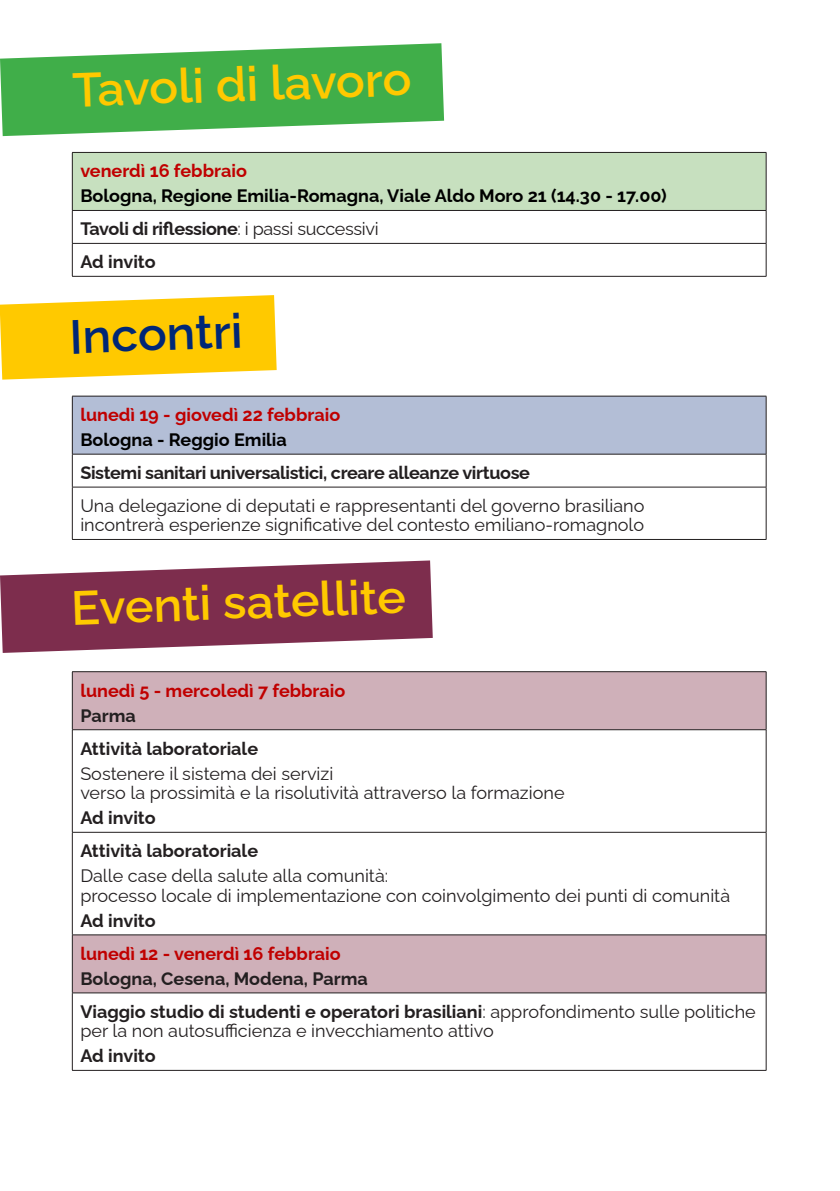
<style>
.page{position:relative;width:840px;height:1191px;background:#fff}
.page>*{position:absolute;margin:0;border:0;box-sizing:border-box;transform-origin:0 0}
.t1{font:600 48px "Raleway";color:#ffc900}
.t2{font:600 48px "Raleway";color:#002776}
.t3{font:18px/19.4px "Raleway";color:#231f20}
.t4{font:700 18px "Raleway";letter-spacing:-.005em;color:#231f20}
.t5{font:700 18px "Raleway";color:#c00000}
.t6{font:700 18px "Raleway";color:#000}
.s1{font-weight:400}
.s2{font-weight:700}
</style>
<div class="page">
<div style="left:72px;top:152px;width:693px;height:58px;background:#c7e0bf"></div>
<svg style="left:73px;top:242px;width:692px;height:34px"></svg>
<hr style="left:72px;top:152px;width:694px;height:1px;background:#231f20">
<hr style="left:72px;top:153px;width:1px;height:57px;background:#231f20">
<hr style="left:765px;top:153px;width:1px;height:57px;background:#231f20">
<hr style="left:72px;top:210px;width:694px;height:1px;background:#231f20">
<hr style="left:72px;top:211px;width:1px;height:32px;background:#231f20">
<hr style="left:765px;top:211px;width:1px;height:32px;background:#231f20">
<hr style="left:72px;top:243px;width:694px;height:1px;background:#231f20">
<hr style="left:72px;top:244px;width:1px;height:32px;background:#231f20">
<hr style="left:765px;top:244px;width:1px;height:32px;background:#231f20">
<hr style="left:72px;top:276px;width:694px;height:1px;background:#231f20">
<div style="left:72px;top:396px;width:693px;height:58px;background:#b3bed6"></div>
<svg style="left:73px;top:486px;width:692px;height:1px"></svg>
<hr style="left:72px;top:396px;width:694px;height:1px;background:#231f20">
<hr style="left:72px;top:396px;width:1px;height:58px;background:#231f20">
<hr style="left:765px;top:396px;width:1px;height:58px;background:#231f20">
<hr style="left:72px;top:454px;width:694px;height:1px;background:#231f20">
<hr style="left:72px;top:454px;width:1px;height:33px;background:#231f20">
<hr style="left:765px;top:454px;width:1px;height:33px;background:#231f20">
<hr style="left:72px;top:487px;width:694px;height:1px;background:#231f20">
<hr style="left:72px;top:487px;width:1px;height:52px;background:#231f20">
<hr style="left:765px;top:487px;width:1px;height:52px;background:#231f20">
<hr style="left:72px;top:539px;width:694px;height:1px;background:#231f20">
<svg style="left:73px;top:672px;width:692px;height:320px;fill:#cfb0b9"></svg>
<hr style="left:72px;top:671px;width:694px;height:1px;background:#231f20">
<hr style="left:72px;top:672px;width:1px;height:57px;background:#231f20">
<hr style="left:765px;top:672px;width:1px;height:57px;background:#231f20">
<hr style="left:72px;top:729px;width:694px;height:1px;background:#231f20">
<hr style="left:72px;top:730px;width:1px;height:102px;background:#231f20">
<hr style="left:765px;top:730px;width:1px;height:102px;background:#231f20">
<hr style="left:72px;top:832px;width:694px;height:1px;background:#231f20">
<hr style="left:72px;top:832px;width:1px;height:102px;background:#231f20">
<hr style="left:765px;top:832px;width:1px;height:102px;background:#231f20">
<hr style="left:72px;top:934px;width:694px;height:1px;background:#231f20">
<hr style="left:72px;top:935px;width:1px;height:57px;background:#231f20">
<hr style="left:765px;top:935px;width:1px;height:57px;background:#231f20">
<hr style="left:72px;top:992px;width:694px;height:1px;background:#231f20">
<hr style="left:72px;top:993px;width:1px;height:77px;background:#231f20">
<hr style="left:765px;top:993px;width:1px;height:77px;background:#231f20">
<hr style="left:72px;top:1070px;width:694px;height:1px;background:#231f20">
<div style="left:80px;top:737px;width:677px;height:22px;background:#fff"></div>
<div style="left:80px;top:763px;width:677px;height:40px;background:#fff"></div>
<div style="left:80px;top:807px;width:677px;height:21px;background:#fff"></div>
<div style="left:80px;top:910px;width:677px;height:21px;background:#fff"></div>
<svg style="left:0;top:43px;width:444px;height:93px;fill:#40ae49"></svg>
<svg style="left:0;top:560px;width:432px;height:93px;fill:#7d2d4d"></svg>
<svg style="left:0;top:295px;width:276px;height:84px;background:#ffcf1c"></svg>
<p class="t1" style="left:71px;top:52px;width:340px;rotate:-2deg">Tavoli di lavoro</p>
<p class="t5" style="left:80px;top:157px;width:168px">venerdì 16 febbraio</p>
<p class="t6" style="left:80px;top:182px;width:587px">Bologna, Regione Emilia-Romagna, Viale Aldo Moro 21 (14.30 - 17.00)</p>
<p class="t4" style="left:80px;top:215px;width:299px">Tavoli di riflessione<span class="s1">: i passi successivi</span></p>
<p class="t4" style="left:80px;top:248px;width:77px">Ad invito</p>
<p class="t2" style="left:68px;top:299px;width:174px;rotate:-2deg">Incontri</p>
<p class="t5" style="left:80px;top:400px;width:261px">lunedì 19 - giovedì 22 febbraio</p>
<p class="t6" style="left:80px;top:425px;width:208px">Bologna - Reggio Emilia</p>
<p class="t4" style="left:80px;top:458px;width:451px">Sistemi sanitari universalistici, creare alleanze virtuose</p>
<p class="t3" style="left:80px;top:494px;width:565px">Una delegazione di deputati e rappresentanti del governo brasiliano incontrerà esperienze significative del contesto emiliano-romagnolo</p>
<p class="t1" style="left:70px;top:569px;width:336px;rotate:-2deg">Eventi satellite</p>
<p class="t5" style="left:80px;top:676px;width:266px">lunedì 5 - mercoledì 7 febbraio</p>
<p class="t4" style="left:80px;top:701px;width:57px">Parma</p>
<p class="t4" style="left:80px;top:734px;width:179px">Attività laboratoriale</p>
<p class="t3" style="left:80px;top:761px;width:485px">Sostenere il sistema dei servizi<br>verso la prossimità e la risolutività attraverso la formazione</p>
<p class="t4" style="left:80px;top:803px;width:77px">Ad invito</p>
<p class="t4" style="left:80px;top:836px;width:179px">Attività laboratoriale</p>
<p class="t3" style="left:80px;top:864px;width:651px">Dalle case della salute alla comunità:<br>processo locale di implementazione con coinvolgimento dei punti di comunità</p>
<p class="t4" style="left:80px;top:906px;width:77px">Ad invito</p>
<p class="t5" style="left:80px;top:939px;width:262px">lunedì 12 - venerdì 16 febbraio</p>
<p class="t4" style="left:80px;top:964px;width:289px">Bologna, Cesena, Modena, Parma</p>
<p class="t3" style="left:80px;top:999px;width:676px"><span class="s2">Viaggio studio di studenti e operatori brasiliani</span>: approfondimento sulle politiche per la non autosufficienza e invecchiamento attivo</p>
<p class="t4" style="left:80px;top:1041px;width:77px">Ad invito</p>
</div>
